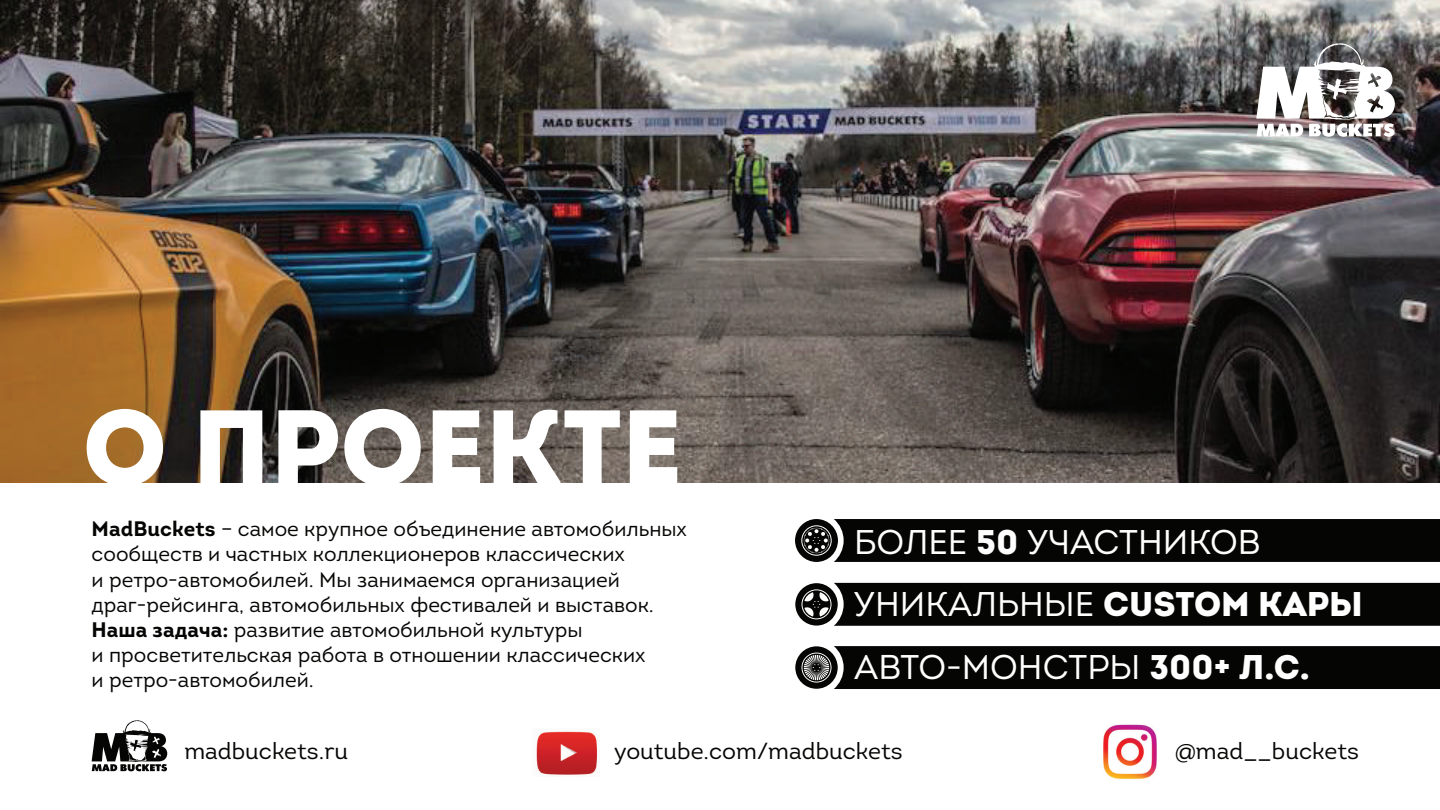
<style>
.page{position:relative;width:1440px;height:810px;background:#fff}
.page>*{position:absolute;margin:0;border:0;box-sizing:border-box;transform-origin:0 0}
.t1{font:900 106.35px "Intro";color:#fff}
.t2{font:34.2px/62.3px "Intro";color:#fff}
.t3{font:23.25px "Intro";color:#050504}
.t4{font:21px/25.2px "Intro";color:#050504}
.s1{font-weight:700}
.s2{font-weight:900}
</style>
<div class="page">
<img style="left:0;top:0;width:1440px;height:482px">
<svg style="left:1256px;top:43px;width:139px;height:94px"></svg>
<svg style="left:92px;top:720px;width:75px;height:51px"></svg>
<img style="left:536px;top:731px;width:61px;height:44px">
<img style="left:1103px;top:724px;width:54px;height:55px">
<div style="left:795px;top:519px;width:645px;height:43px;background:#050504"></div>
<div style="left:795px;top:583px;width:645px;height:43px;background:#050504"></div>
<svg style="left:795px;top:646px;width:645px;height:43px;background:#0d0d0c"></svg>
<h1 class="t1" style="left:83px;top:378px;width:602px">О ПРОЕКТЕ</h1>
<p class="t4" style="left:92px;top:516px;width:597px"><span class="s1">MadBuckets</span> – самое крупное объединение автомобильных сообществ и частных коллекционеров классических<br>и ретро-автомобилей. Мы занимаемся организацией драг-рейсинга, автомобильных фестивалей и выставок.<br><span class="s1">Наша задача:</span> развитие автомобильной культуры<br>и просветительская работа в отношении классических<br>и ретро-автомобилей.</p>
<h2 class="t2" style="left:854px;top:511px;width:510px">БОЛЕЕ <span class="s2">50</span> УЧАСТНИКОВ<br>УНИКАЛЬНЫЕ <span class="s2">CUSTOM КАРЫ<br></span>АВТО-МОНСТРЫ <span class="s2">300+ Л.С.</span></h2>
<p class="t3" style="left:184px;top:736px;width:165px">madbuckets.ru</p>
<p class="t3" style="left:614px;top:736px;width:290px">youtube.com/madbuckets</p>
<p class="t3" style="left:1175px;top:736px;width:186px">@mad__buckets</p>
</div>
